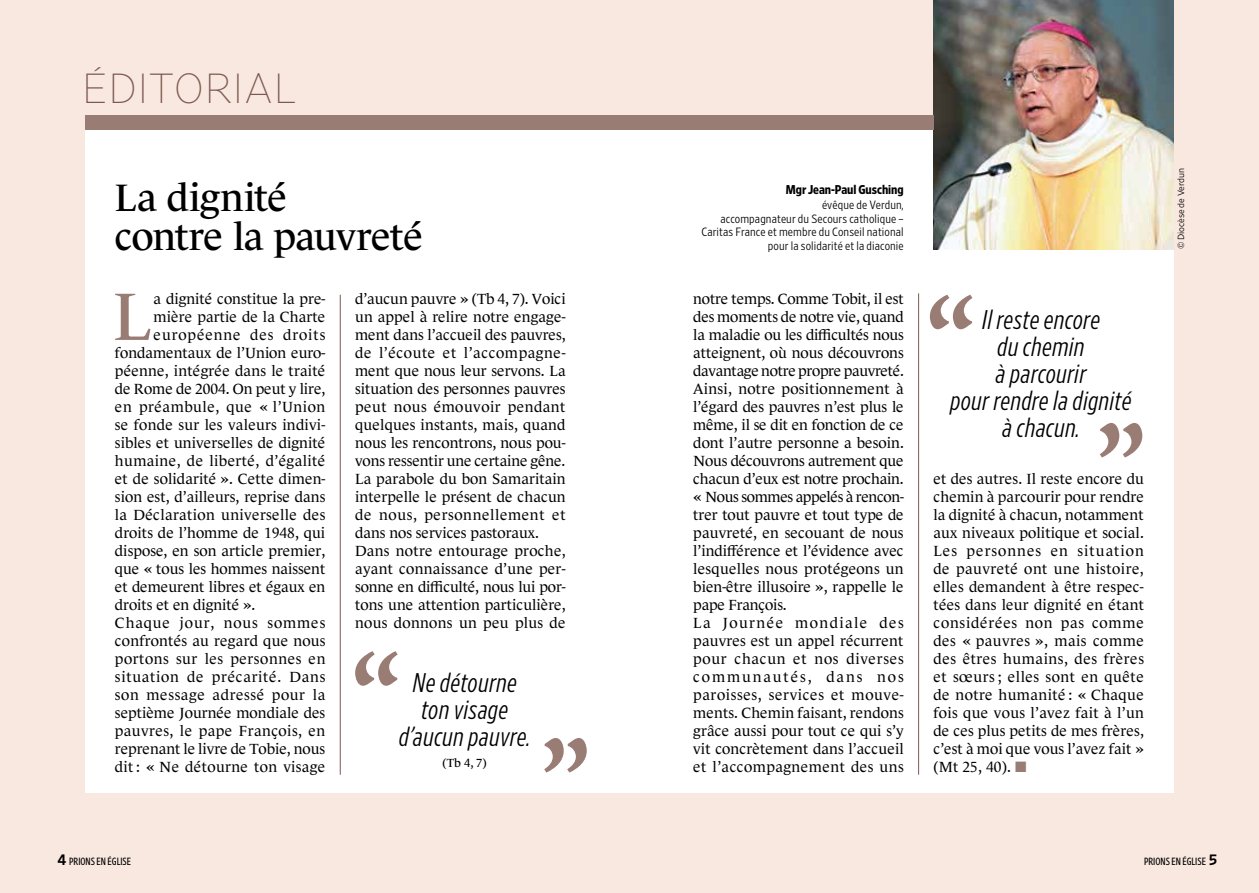
<style>
.page{position:relative;width:1259px;height:893px;background:#f8e8df}
.page>*{position:absolute;margin:0;border:0;box-sizing:border-box;transform-origin:0 0}
.t1{font:68.4px "Le Monde Journal Std";color:#997c74}
.t2{font:100 42px "Retina";letter-spacing:.01em;color:#7d5950}
.t3{font:39px/39px "Le Monde Journal Std";letter-spacing:-.02em;color:#000}
.t4{font:italic 300 condensed 27px/27px "Retina";letter-spacing:.01em;color:#000;text-align:center}
.t5{font:15px/18px "Le Monde Journal Std";letter-spacing:.005em;color:#000}
.t6{font:15px "Le Monde Journal Std";letter-spacing:.03em;color:#000}
.t7{font:15px "Le Monde Journal Std";letter-spacing:.025em;color:#000}
.t8{font:15px "Le Monde Journal Std";letter-spacing:.035em;color:#000}
.t9{font:15px "Le Monde Journal Std";letter-spacing:.06em;color:#000}
.t10{font:15px "Le Monde Journal Std";letter-spacing:.05em;color:#000}
.t11{font:15px "Le Monde Journal Std";letter-spacing:.04em;color:#000}
.t12{font:700 12.75px "Retina Narrow";letter-spacing:-.005em;color:#000}
.t13{font:300 12px/13.5px "Retina Narrow";letter-spacing:.01em;color:#000;text-align:right}
.t14{font:12px "Le Monde Journal Std";color:#000}
.t15{font:condensed 10.5px "Retina";color:#000}
.t16{font:300 9px "Retina";color:#000}
.s1{font-weight:500;font-stretch:normal;font-size:15px}
.s2{color:#997c74}
.s3{font-family:"Humanist 521 BT"}
</style>
<div class="page">
<div style="left:85px;top:115px;width:1089px;height:678px;background:#fff"></div>
<svg style="left:355px;top:651px;width:43px;height:35px"></svg>
<svg style="left:544px;top:738px;width:43px;height:35px"></svg>
<img style="left:933px;top:0;width:241px;height:250px">
<div style="left:85px;top:115px;width:848px;height:15px;background:#997c74"></div>
<hr style="left:340px;top:295px;width:1px;height:480px;background:#7d5950">
<hr style="left:918px;top:293px;width:1px;height:482px;background:#7d5950">
<svg style="left:930px;top:295px;width:42px;height:34px"></svg>
<svg style="left:1100px;top:423px;width:42px;height:34px"></svg>
<h2 class="t2" style="left:82px;top:62px;width:216px">ÉDITORIAL</h2>
<h2 class="t2" style="left:82px;top:62px;width:238px">BIENVENUE</h2>
<h3 class="t3" style="left:115px;top:178px;width:310px">La dignité<br>contre la pauvreté</h3>
<h1 class="t1" style="left:113px;top:278px;width:40px">L</h1>
<p class="t5" style="left:154px;top:290px;width:173px">a dignité constitue la pre-</p>
<p class="t5" style="left:355px;top:290px;width:212px">d’aucun pauvre » (Tb 4, 7). Voici un appel à relire notre engage&shy;ment dans l’accueil des pauvres, de l’écoute et l’accompagne&shy;ment que nous leur servons. La situation des personnes pauvres peut nous émouvoir pendant quelques instants, mais, quand nous les rencontrons, nous pou&shy;vons ressentir une certaine gêne.<br>La parabole du bon Samaritain interpelle le présent de chacun de nous, personnellement et dans nos services pastoraux.<br>Dans notre entourage proche, ayant connaissance d’une per&shy;sonne en difficulté, nous lui por&shy;tons une attention particulière, nous donnons un peu plus de</p>
<p class="t5" style="left:154px;top:308px;width:173px">mière partie de la Charte</p>
<p class="t9" style="left:154px;top:326px;width:173px">européenne des droits</p>
<p class="t5" style="left:115px;top:344px;width:212px">fondamentaux de l’Union euro-</p>
<p class="t5" style="left:115px;top:362px;width:212px">péenne, intégrée dans le traité</p>
<p class="t5" style="left:115px;top:380px;width:212px">de Rome de 2004. On peut y lire,</p>
<p class="t8" style="left:115px;top:398px;width:212px">en préambule, que « l’Union</p>
<p class="t5" style="left:115px;top:416px;width:212px">se fonde sur les valeurs indivi-</p>
<p class="t5" style="left:115px;top:434px;width:212px">sibles et universelles de dignité</p>
<p class="t6" style="left:115px;top:452px;width:212px">humaine, de liberté, d’égalité</p>
<p class="t5" style="left:115px;top:470px;width:212px">et de solidarité ». Cette dimen-</p>
<p class="t5" style="left:115px;top:488px;width:212px">sion est, d’ailleurs, reprise dans</p>
<p class="t7" style="left:115px;top:506px;width:212px">la Déclaration universelle des</p>
<p class="t5" style="left:115px;top:524px;width:212px">droits de l’homme de 1948, qui</p>
<p class="t5" style="left:115px;top:542px;width:212px">dispose, en son article premier,</p>
<p class="t5" style="left:115px;top:560px;width:212px">que « tous les hommes naissent</p>
<p class="t5" style="left:115px;top:578px;width:212px">et demeurent libres et égaux en</p>
<p class="t5" style="left:115px;top:596px;width:142px">droits et en dignité ».</p>
<p class="t9" style="left:115px;top:614px;width:212px">Chaque jour, nous sommes</p>
<p class="t5" style="left:115px;top:632px;width:212px">confrontés au regard que nous</p>
<p class="t8" style="left:115px;top:650px;width:212px">portons sur les personnes en</p>
<p class="t10" style="left:115px;top:668px;width:212px">situation de précarité. Dans</p>
<p class="t11" style="left:115px;top:686px;width:212px">son message adressé pour la</p>
<p class="t5" style="left:115px;top:704px;width:212px">septième Journée mondiale des</p>
<p class="t6" style="left:115px;top:722px;width:212px">pauvres, le pape François, en</p>
<p class="t5" style="left:115px;top:740px;width:212px">reprenant le livre de Tobie, nous</p>
<p class="t7" style="left:115px;top:758px;width:212px">dit: « Ne détourne ton visage</p>
<h3 class="t4" style="left:399px;top:669px;width:133px">Ne détourne ton visage d’aucun pauvre.</h3>
<p class="t14" style="left:442px;top:756px;width:45px">(Tb 4, 7)</p>
<p class="t15" style="left:57px;top:854px;width:75px"><span class="s1">4</span> PRIONS EN ÉGLISE</p>
<p class="t12" style="left:786px;top:181px;width:119px">Mgr Jean-Paul Gusching</p>
<p class="t13" style="left:701px;top:198px;width:204px">évêque de Verdun,<br>accompagnateur du Secours catholique – Caritas France et membre du Conseil national pour la solidarité et la diaconie</p>
<p class="t5" style="left:693px;top:290px;width:212px">notre temps. Comme Tobit, il est des moments de notre vie, quand la maladie ou les difficultés nous atteignent, où nous découvrons davantage notre propre pauvreté.<br>Ainsi, notre positionnement à l’égard des pauvres n’est plus le même, il se dit en fonction de ce dont l’autre personne a besoin.<br>Nous découvrons autrement que chacun d’eux est notre prochain. « Nous sommes appelés à rencon&shy;trer tout pauvre et tout type de pauvreté, en secouant de nous l’indifférence et l’évidence avec lesquelles nous protégeons un bien-être illusoire », rappelle le pape François.<br>La Journée mondiale des pauvres est un appel récurrent pour chacun et nos diverses communautés, dans nos paroisses, services et mouve&shy;ments. Chemin faisant, rendons grâce aussi pour tout ce qui s’y vit concrètement dans l’accueil et l’accompagnement des uns</p>
<h3 class="t4" style="left:950px;top:306px;width:183px">Il reste encore<br>du chemin<br>à parcourir<br>pour rendre la dignité à chacun.</h3>
<p class="t5" style="left:933px;top:470px;width:212px;text-align:justify">et des autres. Il reste encore du chemin à parcourir pour rendre la dignité à chacun, notamment aux niveaux politique et social.<br>Les personnes en situation de pauvreté ont une histoire, elles demandent à être respec&shy;tées dans leur dignité en étant considérées non pas comme des « pauvres », mais comme des êtres humains, des frères et sœurs ; elles sont en quête de notre humanité : « Chaque fois que vous l’avez fait à l’un de ces plus petits de mes frères, c’est à moi que vous l’avez fait » (Mt 25, 40). <span class="s2">■</span></p>
<p class="t16" style="left:1175px;top:249px;width:83px;rotate:-90deg"><span class="s3">©</span> Diocèse de Verdun</p>
<p class="t15" style="left:1144px;top:854px;width:75px">PRIONS EN ÉGLISE <span class="s1">5</span></p>
</div>
